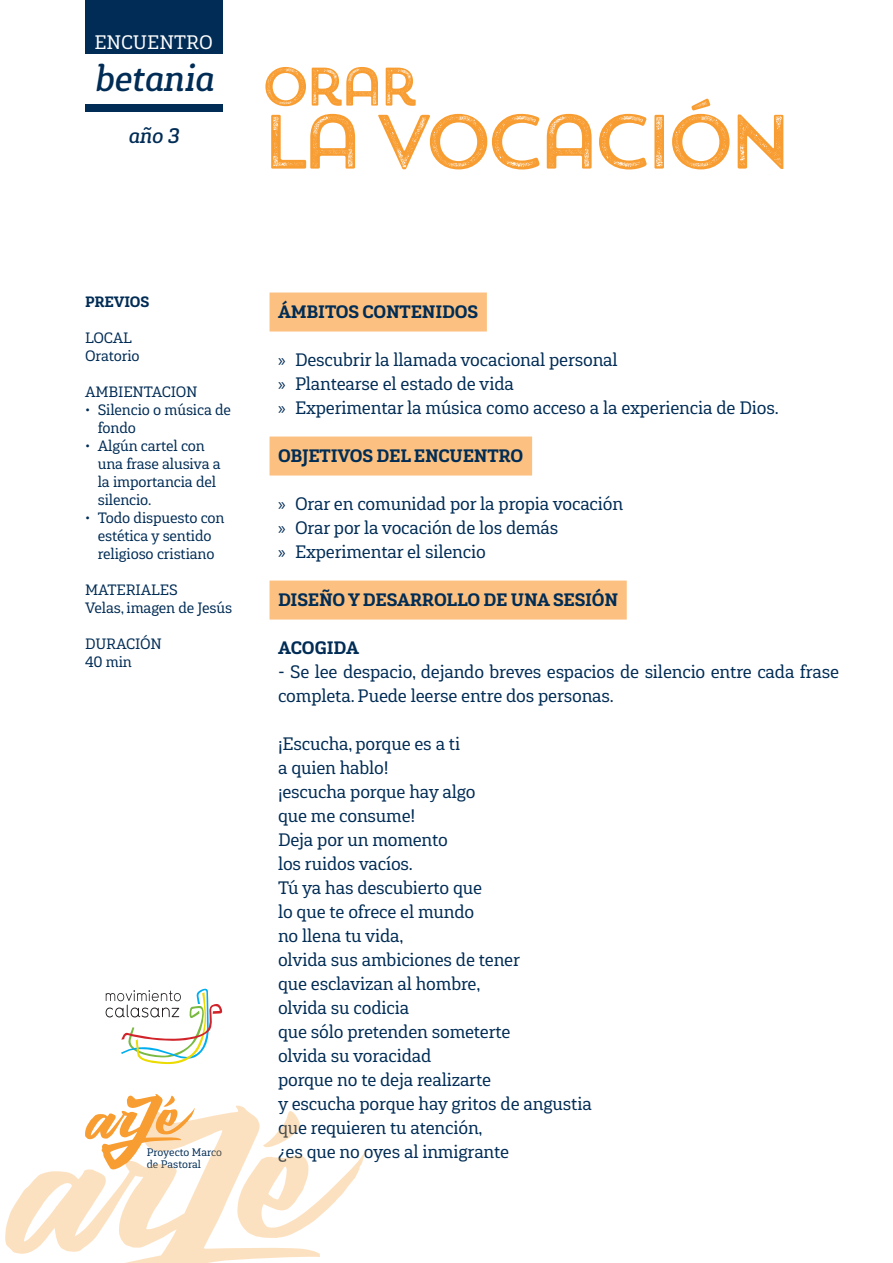
<style>
.page{position:relative;width:893px;height:1263px;background:#fff}
.page>*{position:absolute;margin:0;border:0;box-sizing:border-box;transform-origin:0 0}
.titulo{font:76.5px "Trend Rough Sans One";letter-spacing:-.14em;color:#f89d31}
.titulo-2{font:54px "Trend Rough Sans One";color:#f89d31}
.t1{font:italic 500 36px "Gaspo Slab";color:#002c55}
.t2{font:italic 500 21px "Gaspo Slab";color:#002c55}
.t3{font:19.5px "Gaspo Slab";color:#fff}
.t4{font:18px/24px "Gaspo Slab";letter-spacing:-.01em;color:#002c55}
.ladillo_especial{font:900 18px "Gaspo Slab";letter-spacing:-.01em;color:#002c55}
.ladillo{font:900 18px "Gaspo Slab";color:#002c55}
.nota_letaral{font:15px/18px "Gaspo Slab";letter-spacing:-.01em;color:#002c55}
.nota_letaral-2{font:900 15px "Gaspo Slab";letter-spacing:-.01em;color:#002c55}
.t5{font:10.8px "Gaspo Slab";color:#002c55}
.s1{font-family:"Myriad Pro"}
</style>
<div class="page">
<div style="left:270px;top:292px;width:217px;height:39px;background:#fcc180"></div>
<div style="left:270px;top:436px;width:262px;height:39px;background:#fcc180"></div>
<div style="left:270px;top:580px;width:357px;height:39px;background:#fcc180"></div>
<div style="left:85px;top:1px;width:137px;height:53px;background:#002c55"></div>
<div style="left:85px;top:104px;width:137px;height:8px;background:#002c55"></div>
<svg style="left:126px;top:1094px;width:49px;height:11px"></svg>
<svg style="left:5px;top:1105px;width:360px;height:158px"></svg>
<svg style="left:106px;top:988px;width:117px;height:76px"></svg>
<p class="t3" style="left:94px;top:30px;width:120px">ENCUENTRO</p>
<p class="t1" style="left:94px;top:55px;width:121px">betania</p>
<p class="t2" style="left:128px;top:122px;width:52px">año 3</p>
<p class="titulo-2" style="left:260px;top:52px;width:162px">ORAR</p>
<p class="titulo" style="left:260px;top:93px;width:536px">LA VOCACIÓN</p>
<p class="nota_letaral-2" style="left:85px;top:292px;width:66px">PREVIOS</p>
<p class="nota_letaral" style="left:85px;top:329px;width:49px">LOCAL</p>
<p class="nota_letaral" style="left:85px;top:347px;width:56px">Oratorio</p>
<p class="nota_letaral" style="left:85px;top:383px;width:114px">AMBIENTACION</p>
<p class="nota_letaral" style="left:98px;top:401px;width:135px;text-indent:-13px">• Silencio o música de fondo</p>
<p class="nota_letaral" style="left:98px;top:437px;width:125px;text-indent:-13px">• Algún cartel con una frase alusiva a la importancia del silencio.</p>
<p class="nota_letaral" style="left:85px;top:509px;width:141px;text-align:center">• Todo dispuesto con estética y sentido religioso cristiano</p>
<p class="nota_letaral" style="left:85px;top:581px;width:94px">MATERIALES</p>
<p class="nota_letaral" style="left:85px;top:599px;width:149px">Velas, imagen de Jesús</p>
<p class="nota_letaral" style="left:85px;top:635px;width:78px">DURACIÓN</p>
<p class="nota_letaral" style="left:85px;top:653px;width:48px">40 min</p>
<p class="t5" style="left:147px;top:1145px;width:77px">Proyecto Marco</p>
<p class="t5" style="left:147px;top:1157px;width:56px">de Pastoral</p>
<p class="ladillo_especial" style="left:278px;top:300px;width:202px">ÁMBITOS CONTENIDOS</p>
<p class="t4" style="left:278px;top:348px;width:341px"><span class="s1">»</span> Descubrir la llamada vocacional personal</p>
<p class="t4" style="left:278px;top:372px;width:237px"><span class="s1">»</span> Plantearse el estado de vida</p>
<p class="t4" style="left:278px;top:396px;width:502px"><span class="s1">»</span> Experimentar la música como acceso a la experiencia de Dios.</p>
<p class="ladillo_especial" style="left:278px;top:444px;width:247px">OBJETIVOS DEL ENCUENTRO</p>
<p class="t4" style="left:278px;top:492px;width:347px"><span class="s1">»</span> Orar en comunidad por la propia vocación</p>
<p class="t4" style="left:278px;top:516px;width:282px"><span class="s1">»</span> Orar por la vocación de los demás</p>
<p class="t4" style="left:278px;top:540px;width:209px"><span class="s1">»</span> Experimentar el silencio</p>
<p class="ladillo_especial" style="left:278px;top:588px;width:342px">DISEÑO Y DESARROLLO DE UNA SESIÓN</p>
<p class="ladillo" style="left:278px;top:636px;width:83px">ACOGIDA</p>
<p class="t4" style="left:278px;top:660px;width:562px">- Se lee despacio, dejando breves espacios de silencio entre cada frase completa. Puede leerse entre dos personas.</p>
<p class="t4" style="left:278px;top:732px;width:184px">¡Escucha, porque es a ti</p>
<p class="t4" style="left:278px;top:756px;width:112px">a quien hablo!</p>
<p class="t4" style="left:278px;top:780px;width:199px">¡escucha porque hay algo</p>
<p class="t4" style="left:278px;top:804px;width:139px">que me consume!</p>
<p class="t4" style="left:278px;top:828px;width:171px">Deja por un momento</p>
<p class="t4" style="left:278px;top:852px;width:136px">los ruidos vacíos.</p>
<p class="t4" style="left:278px;top:876px;width:206px">Tú ya has descubierto que</p>
<p class="t4" style="left:278px;top:900px;width:198px">lo que te ofrece el mundo</p>
<p class="t4" style="left:278px;top:924px;width:127px">no llena tu vida,</p>
<p class="t4" style="left:278px;top:948px;width:243px">olvida sus ambiciones de tener</p>
<p class="t4" style="left:278px;top:972px;width:204px">que esclavizan al hombre,</p>
<p class="t4" style="left:278px;top:996px;width:133px">olvida su codicia</p>
<p class="t4" style="left:278px;top:1020px;width:234px">que sólo pretenden someterte</p>
<p class="t4" style="left:278px;top:1044px;width:155px">olvida su voracidad</p>
<p class="t4" style="left:278px;top:1068px;width:215px">porque no te deja realizarte</p>
<p class="t4" style="left:278px;top:1092px;width:315px">y escucha porque hay gritos de angustia</p>
<p class="t4" style="left:278px;top:1116px;width:206px">que requieren tu atención,</p>
<p class="t4" style="left:278px;top:1140px;width:233px">¿es que no oyes al inmigrante</p>
</div>
